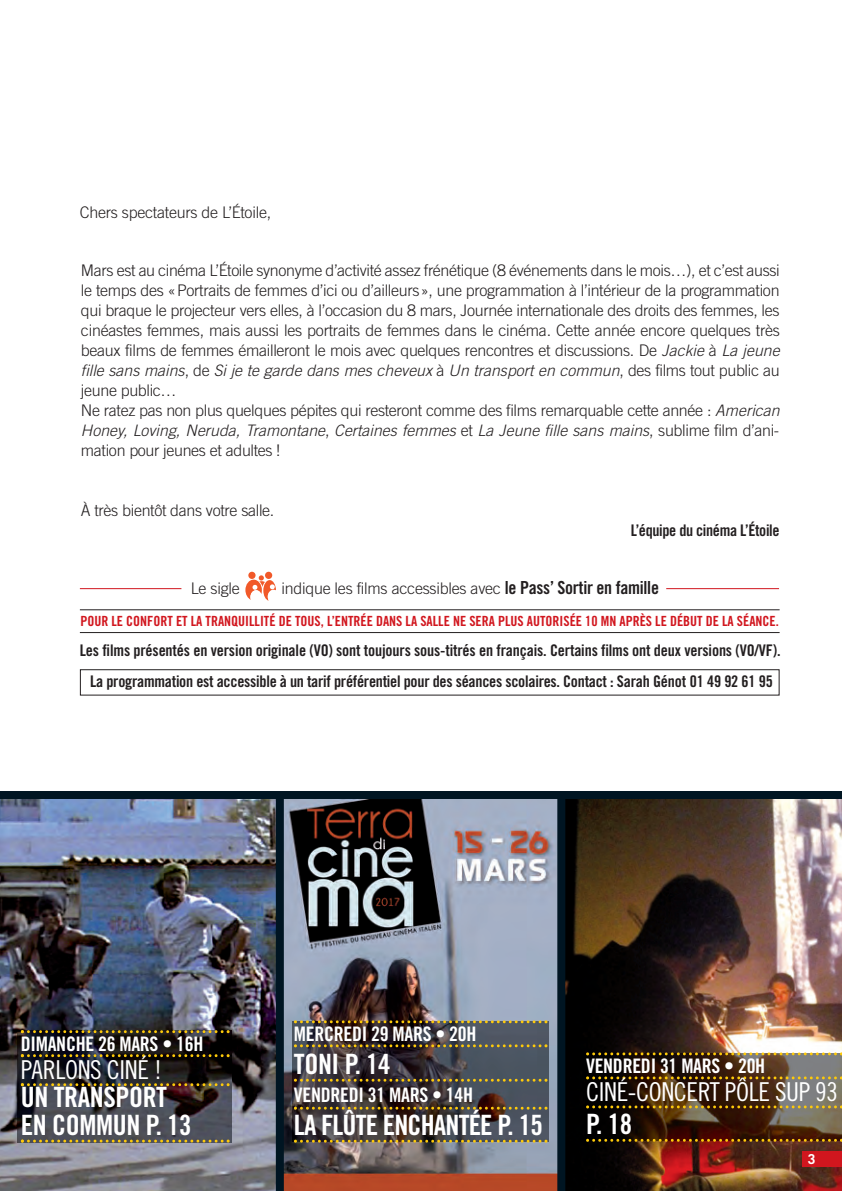
<style>
.page{position:relative;width:842px;height:1191px;background:#fff}
.page>*{position:absolute;margin:0;border:0;box-sizing:border-box;transform-origin:0 0}
.t1{font:28px/28px "Trade Gothic Bold Cond Twenty";letter-spacing:-.015em;color:#fff}
.t2{font:26px "Trade Gothic Cond Eighteen";letter-spacing:-.015em;color:#fff}
.t3{font:20px "Trade Gothic Bold Cond Twenty";letter-spacing:-.015em;color:#fff}
.t4{font:300 16px/20px "Trade Gothic";letter-spacing:-.02em;color:#231f20;text-align:justify}
.t5{font:16px "Trade Gothic Bold Cond Twenty";letter-spacing:-.01em;color:#231f20}
.t6{font:italic 300 15.8px "Trade Gothic";letter-spacing:.005em;color:#231f20}
.t7{font:14px "Trade Gothic Bold Cond Twenty";color:#d1161e}
.t8{font:700 13.6px "Trade Gothic";color:#fff}
.s1{font-style:italic;font-size:15.8px}
.s2{font-style:normal;font-size:16px}
.s3{font-family:"Trade Gothic Bold Cond Twenty";font-weight:400;font-size:18px}
</style>
<div class="page">
<img style="left:0;top:799px;width:276px;height:392px">
<img style="left:284px;top:799px;width:273px;height:392px">
<img style="left:565px;top:799px;width:277px;height:392px">
<div style="left:802px;top:1151px;width:40px;height:16px;background:#d1161e"></div>
<div style="left:0;top:791px;width:842px;height:8px;background:#001522"></div>
<div style="left:248px;top:572px;width:8px;height:7px;background:#f15929;border-radius:50%"></div>
<div style="left:265px;top:572px;width:7px;height:7px;background:#f15929;border-radius:50%"></div>
<svg style="left:245px;top:575px;width:31px;height:26px"></svg>
<div style="left:250px;top:590px;width:12px;height:13px;background:#fff;border-radius:50%"></div>
<div style="left:268px;top:590px;width:11px;height:13px;background:#fff;border-radius:50%"></div>
<hr style="left:666px;top:588px;width:113px;height:1px;background:#d1161e">
<hr style="left:80px;top:588px;width:101px;height:1px;background:#d1161e">
<div style="left:80px;top:669px;width:700px;height:26px;border:1px solid #231f20"></div>
<hr style="left:80px;top:609px;width:700px;height:1px;background:#231f20">
<hr style="left:80px;top:632px;width:700px;height:1px;background:#231f20">
<div style="left:276px;top:793px;width:8px;height:398px;background:#001522"></div>
<div style="left:557px;top:792px;width:8px;height:399px;background:#001522"></div>
<img style="left:585px;top:1053px;width:257px;height:87px">
<img style="left:292px;top:1022px;width:257px;height:119px">
<img style="left:17px;top:1030px;width:214px;height:112px">
<svg style="left:586px;top:1052px;width:256px;height:3px"></svg>
<svg style="left:586px;top:1076px;width:256px;height:3px"></svg>
<svg style="left:586px;top:1105px;width:256px;height:3px"></svg>
<svg style="left:586px;top:1138px;width:256px;height:3px"></svg>
<svg style="left:294px;top:1020px;width:253px;height:3px"></svg>
<svg style="left:294px;top:1044px;width:253px;height:3px"></svg>
<svg style="left:294px;top:1078px;width:253px;height:3px"></svg>
<svg style="left:294px;top:1106px;width:253px;height:3px"></svg>
<svg style="left:294px;top:1139px;width:253px;height:3px"></svg>
<svg style="left:21px;top:1030px;width:209px;height:3px"></svg>
<svg style="left:21px;top:1054px;width:209px;height:3px"></svg>
<svg style="left:21px;top:1083px;width:209px;height:3px"></svg>
<svg style="left:21px;top:1139px;width:209px;height:3px"></svg>
<p class="t4" style="left:80px;top:204px;width:193px">Chers spectateurs de L’Étoile,</p>
<p class="t4" style="left:81px;top:262px;width:701px">Mars est au cinéma L’Étoile synonyme d’activité assez frénétique (8 événements dans le mois…), et c’est aussi le temps des «Portraits de femmes d’ici ou d’ailleurs», une programmation à l’intérieur de la programmation qui braque le projecteur vers elles, à l’occasion du 8 mars, Journée internationale des droits des femmes, les cinéastes femmes, mais aussi les portraits de femmes dans le cinéma. Cette année encore quelques très beaux films de femmes émailleront le mois avec quelques rencontres et discussions. De <span class="s1">Jackie</span> à <span class="s1">La jeune</span></p>
<p class="t6" style="left:81px;top:365px;width:700px">fille sans mains<span class="s2">, de</span> Si je te garde dans mes cheveux <span class="s2">à</span> Un transport en commun<span class="s2">, des films tout public au</span></p>
<p class="t4" style="left:81px;top:382px;width:700px">jeune public…<br>Ne ratez pas non plus quelques pépites qui resteront comme des films remarquable cette année : <span class="s1">American</span></p>
<p class="t6" style="left:81px;top:425px;width:700px">Honey, Loving, Neruda, Tramontane<span class="s2">,</span> Certaines femmes <span class="s2">et</span> La Jeune fille sans mains<span class="s2">, sublime film d’ani-</span></p>
<p class="t4" style="left:81px;top:442px;width:201px">mation pour jeunes et adultes !</p>
<p class="t4" style="left:81px;top:502px;width:195px">À très bientôt dans votre salle.</p>
<p class="t5" style="left:631px;top:525px;width:150px">L’équipe du cinéma L’Étoile</p>
<p class="t4" style="left:191px;top:580px;width:50px">Le sigle</p>
<p class="t4" style="left:281px;top:580px;width:379px">indique les films accessibles avec <span class="s3">le Pass’ Sortir en famille</span></p>
<p class="t7" style="left:80px;top:616px;width:700px">POUR LE CONFORT ET LA TRANQUILLITÉ DE TOUS, L’ENTRÉE DANS LA SALLE NE SERA PLUS AUTORISÉE 10 MN APRÈS LE DÉBUT DE LA SÉANCE.</p>
<p class="t5" style="left:80px;top:644px;width:702px">Les films présentés en version originale (VO) sont toujours sous-titrés en français. Certains films ont deux versions (VO/VF).</p>
<p class="t5" style="left:90px;top:675px;width:684px">La programmation est accessible à un tarif préférentiel pour des séances scolaires. Contact : Sarah Génot 01 49 92 61 95</p>
<p class="t3" style="left:21px;top:1036px;width:184px">DIMANCHE 26 MARS • 16H</p>
<h2 class="t2" style="left:21px;top:1060px;width:143px">PARLONS CINÉ !</h2>
<h1 class="t1" style="left:21px;top:1085px;width:172px">UN TRANSPORT<br>EN COMMUN P. 13</h1>
<p class="t3" style="left:294px;top:1026px;width:184px">MERCREDI 29 MARS • 20H</p>
<h1 class="t1" style="left:294px;top:1052px;width:98px">TONI P. 14</h1>
<p class="t3" style="left:294px;top:1087px;width:181px">VENDREDI 31 MARS • 14H</p>
<h1 class="t1" style="left:294px;top:1113px;width:251px">LA FLÛTE ENCHANTÉE P. 15</h1>
<p class="t3" style="left:586px;top:1058px;width:181px">VENDREDI 31 MARS • 20H</p>
<h2 class="t2" style="left:586px;top:1082px;width:253px">CINÉ-CONCERT PÔLE SUP 93</h2>
<h1 class="t1" style="left:586px;top:1112px;width:48px">P. 18</h1>
<p class="t8" style="left:808px;top:1153px;width:9px">3</p>
</div>
